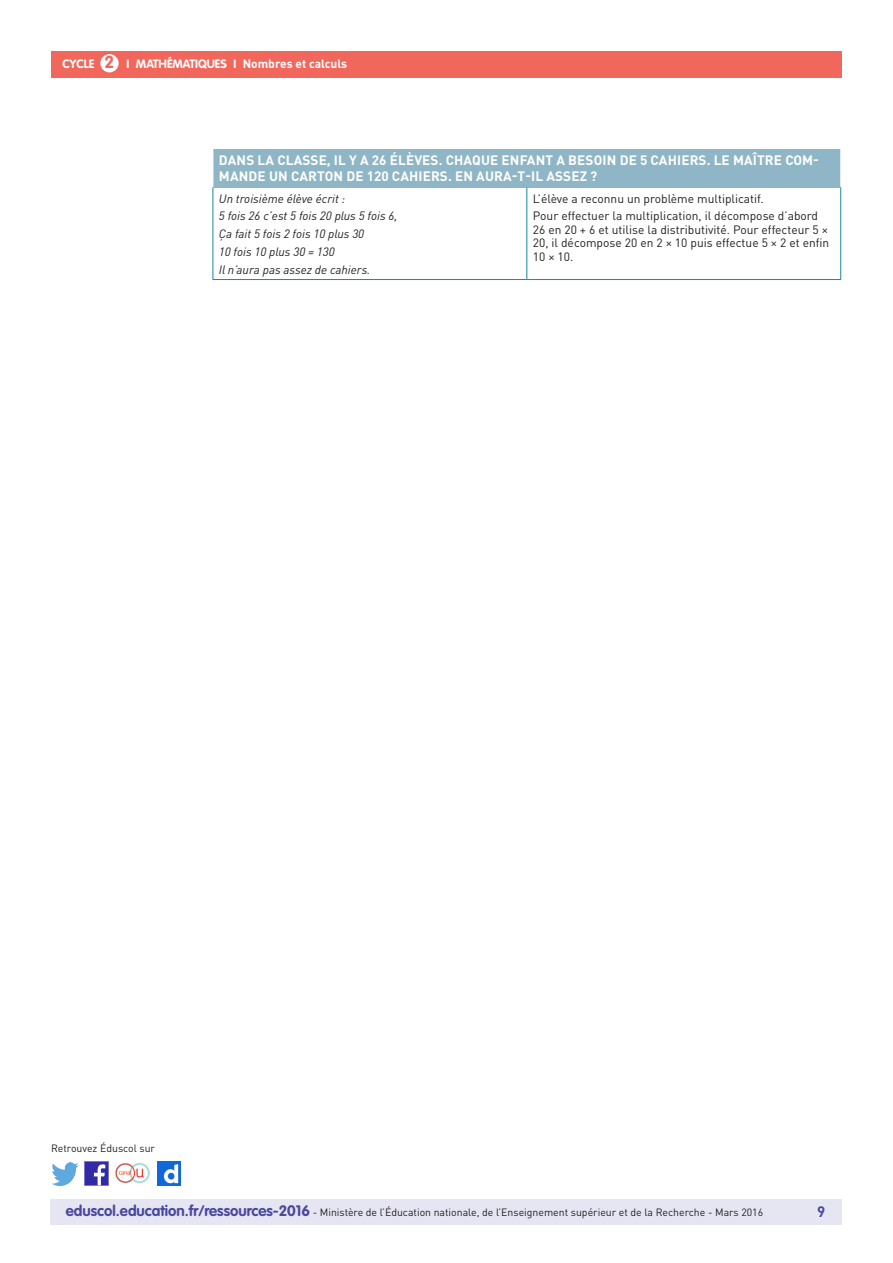
<style>
.page{position:relative;width:893px;height:1263px;background:#fff}
.page>*{position:absolute;margin:0;border:0;box-sizing:border-box;transform-origin:0 0}
.t1{font:700 17.25px "VAG Rounded Std";color:#f2675c}
.t2{font:700 15px "DIN Pro";color:#4a489e}
.Titre_têtière_tablea{font:700 13.5px/16.2px "DIN Pro";letter-spacing:.01em;color:#fff}
.Texte_courant_tablea{font:12px/13.5px "DIN Pro";color:#231f20}
.Texte_courant_tablea-2{font:italic 12px "DIN Pro";color:#231f20}
.t3{font:700 12px "VAG Rounded Std";color:#fff}
.t4{font:700 12px "DIN Pro";color:#fff}
.t5{font:10.5px "DIN Pro";color:#231f20}
.s1{font-family:"VAG Rounded Std";font-weight:700;font-size:15px;color:#4a489e}
</style>
<div class="page">
<div style="left:50px;top:1199px;width:791px;height:26px;background:#e6e5f2"></div>
<div style="left:51px;top:51px;width:791px;height:27px;background:#f2675c"></div>
<div style="left:100px;top:54px;width:19px;height:18px;background:#fff;border-radius:50%"></div>
<img style="left:85px;top:1162px;width:23px;height:23px">
<img style="left:51px;top:1163px;width:28px;height:22px">
<img style="left:158px;top:1162px;width:22px;height:23px">
<img style="left:115px;top:1163px;width:35px;height:21px">
<div style="left:213px;top:149px;width:628px;height:38px;background:#8fb6c6"></div>
<hr style="left:213px;top:149px;width:1px;height:38px;background:#fff">
<hr style="left:840px;top:149px;width:1px;height:38px;background:#fff">
<hr style="left:213px;top:187px;width:314px;height:1px;background:#8fb6c6">
<hr style="left:527px;top:187px;width:314px;height:1px;background:#8fb6c6">
<hr style="left:213px;top:188px;width:1px;height:91px;background:#16879f">
<hr style="left:526px;top:188px;width:1px;height:91px;background:#16879f">
<hr style="left:840px;top:188px;width:1px;height:91px;background:#16879f">
<hr style="left:213px;top:279px;width:314px;height:1px;background:#16879f">
<hr style="left:527px;top:279px;width:314px;height:1px;background:#16879f">
<h1 class="t1" style="left:105px;top:52px;width:11px">2</h1>
<p class="t4" style="left:243px;top:56px;width:106px">Nombres et calculs</p>
<p class="t3" style="left:63px;top:57px;width:33px">CYCLE</p>
<p class="t3" style="left:127px;top:57px;width:111px">I MATHÉMATIQUES I</p>
<p class="Titre_têtière_tablea" style="left:219px;top:152px;width:602px">DANS LA CLASSE, IL Y A 26 ÉLÈVES. CHAQUE ENFANT A BESOIN DE 5 CAHIERS. LE MAÎTRE COM-<br>MANDE UN CARTON DE 120 CAHIERS. EN AURA-T-IL ASSEZ ?</p>
<p class="Texte_courant_tablea-2" style="left:219px;top:191px;width:128px">Un troisième élève écrit :</p>
<p class="Texte_courant_tablea-2" style="left:219px;top:208px;width:180px">5 fois 26 c’est 5 fois 20 plus 5 fois 6,</p>
<p class="Texte_courant_tablea-2" style="left:219px;top:226px;width:147px">Ça fait 5 fois 2 fois 10 plus 30</p>
<p class="Texte_courant_tablea-2" style="left:219px;top:244px;width:117px">10 fois 10 plus 30 = 130</p>
<p class="Texte_courant_tablea-2" style="left:219px;top:262px;width:153px">Il n’aura pas assez de cahiers.</p>
<p class="Texte_courant_tablea" style="left:533px;top:191px;width:232px">L’élève a reconnu un problème multiplicatif.</p>
<p class="Texte_courant_tablea" style="left:533px;top:209px;width:298px">Pour effectuer la multiplication, il décompose d’abord 26 en 20 + 6 et utilise la distributivité. Pour effecteur 5 × 20, il décompose 20 en 2 × 10 puis effectue 5 × 2 et enfin 10 × 10.</p>
<p class="t5" style="left:51px;top:1141px;width:106px">Retrouvez Éduscol sur</p>
<p class="t5" style="left:66px;top:1205px;width:699px"><span class="s1">eduscol.education.fr/ressources-2016</span> - Ministère de l’Éducation nationale, de l’Enseignement supérieur et de la Recherche - Mars 2016</p>
<p class="t2" style="left:817px;top:1201px;width:10px">9</p>
</div>
